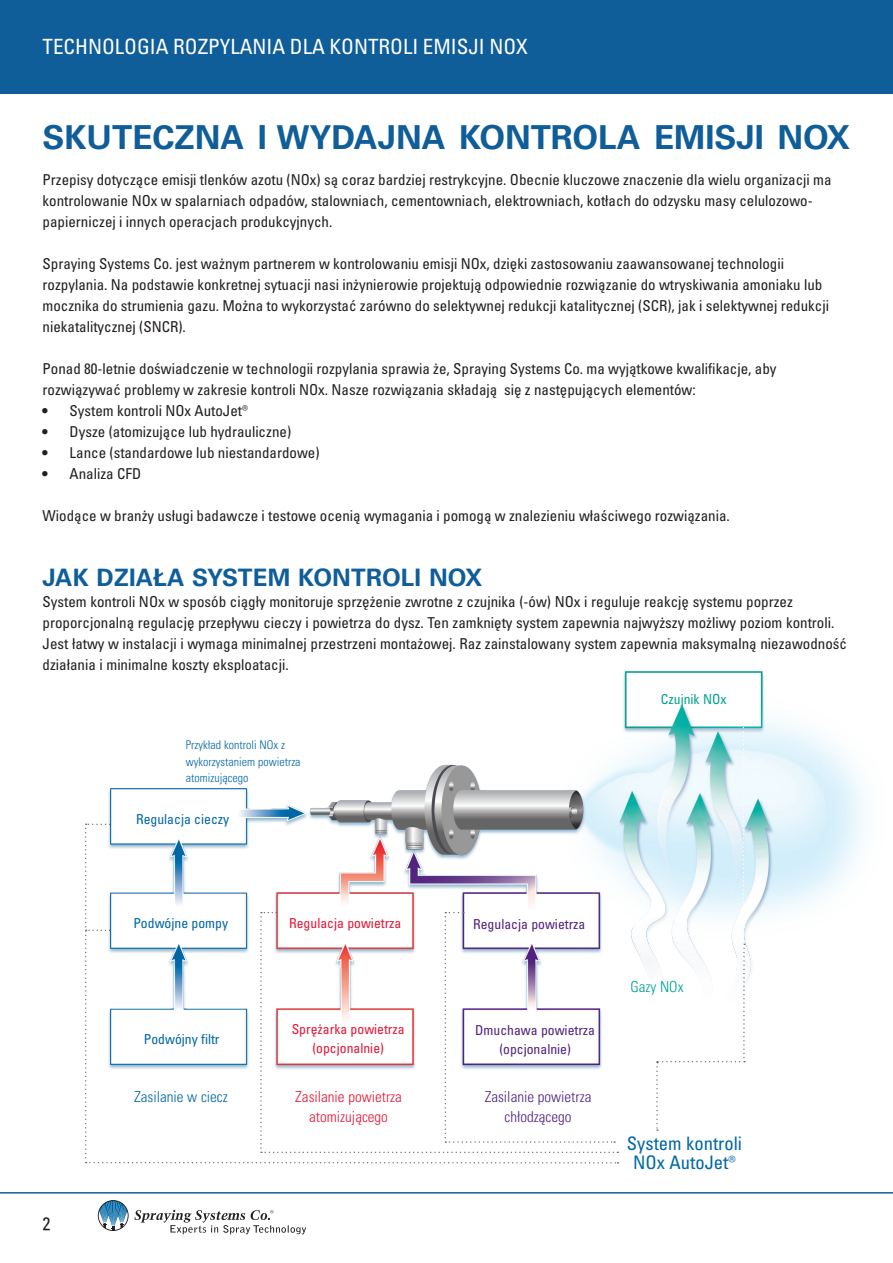
<style>
.page{position:relative;width:893px;height:1263px;background:#fff}
.page>*{position:absolute;margin:0;border:0;box-sizing:border-box;transform-origin:0 0}
.Title_in_Text{font:700 33px "Univers LT Pro 65";color:#0f5d99}
.t1{font:700 24px "Univers LT Pro 65";letter-spacing:.01em;color:#0f5d99}
.t2{font:condensed 21px "Univers LT Pro";color:#fff}
._11_black{font:condensed 18.6px/18.6px "Univers LT Pro";color:#0067a5;text-align:center}
.t3{font:condensed 18px "Univers";color:#231f20}
._11_black-2{font:300 condensed 15.15px/20.5px "Univers LT Pro";color:#e51836;text-align:center}
._11_black-3{font:300 condensed 15.15px/20.5px "Univers LT Pro";color:#52227f;text-align:center}
._11_black-4{font:300 condensed 15.15px "Univers LT Pro";color:#0067a5}
._11_black-5{font:300 condensed 15.15px "Univers LT Pro";color:#00a18f}
.Text_narrow{font:condensed 15px/21px "Univers LT Pro";color:#231f20}
.body{font:condensed 13.65px/19.2px "Univers LT Pro";color:#e51836;text-align:center}
.body-2{font:condensed 13.65px/19.2px "Univers LT Pro";color:#52227f;text-align:center}
.body-3{font:condensed 13.65px "Univers LT Pro";color:#0067a5}
.body-4{font:condensed 13.65px "Univers LT Pro";color:#00a18f}
._11_black-6{font:300 condensed 12px/16.4px "Univers LT Pro";color:#0067a5}
</style>
<div class="page">
<hr style="left:0;top:1192px;width:893px;height:1px;background:#0f5d99">
<svg style="left:98px;top:1200px;width:208px;height:34px"></svg>
<div style="left:0;top:0;width:893px;height:94px;background:#0f5d99"></div>
<img style="left:108px;top:671px;width:710px;height:392px">
<svg style="left:85px;top:823px;width:533px;height:340px"></svg>
<svg style="left:656px;top:708px;width:89px;height:423px"></svg>
<img style="left:818px;top:737px;width:75px;height:457px">
<h3 class="t2" style="left:43px;top:34px;width:487px">TECHNOLOGIA ROZPYLANIA DLA KONTROLI EMISJI NOX</h3>
<p class="Title_in_Text" style="left:43px;top:114px;width:809px">SKUTECZNA I WYDAJNA KONTROLA EMISJI NOX</p>
<p class="Text_narrow" style="left:43px;top:169px;width:790px">Przepisy dotyczące emisji tlenków azotu (NOx) są coraz bardziej restrykcyjne. Obecnie kluczowe znaczenie dla wielu organizacji ma kontrolowanie NOx w spalarniach odpadów, stalowniach, cementowniach, elektrowniach, kotłach do odzysku masy celulozowo&shy;papierniczej i innych operacjach produkcyjnych.</p>
<p class="Text_narrow" style="left:43px;top:253px;width:788px">Spraying Systems Co. jest ważnym partnerem w kontrolowaniu emisji NOx, dzięki zastosowaniu zaawansowanej technologii rozpylania. Na podstawie konkretnej sytuacji nasi inżynierowie projektują odpowiednie rozwiązanie do wtryskiwania amoniaku lub mocznika do strumienia gazu. Można to wykorzystać zarówno do selektywnej redukcji katalitycznej (SCR), jak i selektywnej redukcji niekatalitycznej (SNCR).</p>
<p class="Text_narrow" style="left:43px;top:358px;width:735px">Ponad 80-letnie doświadczenie w technologii rozpylania sprawia że, Spraying Systems Co. ma wyjątkowe kwalifikacje, aby rozwiązywać problemy w zakresie kontroli NOx. Nasze rozwiązania składają się z następujących elementów:</p>
<p class="Text_narrow" style="left:43px;top:400px;width:207px">• System kontroli NOx AutoJet®</p>
<p class="Text_narrow" style="left:43px;top:421px;width:250px">• Dysze (atomizujące lub hydrauliczne)</p>
<p class="Text_narrow" style="left:43px;top:442px;width:278px">• Lance (standardowe lub niestandardowe)</p>
<p class="Text_narrow" style="left:43px;top:463px;width:100px">• Analiza CFD</p>
<p class="Text_narrow" style="left:43px;top:505px;width:689px">Wiodące w branży usługi badawcze i testowe ocenią wymagania i pomogą w znalezieniu właściwego rozwiązania.</p>
<p class="t1" style="left:43px;top:560px;width:441px">JAK DZIAŁA SYSTEM KONTROLI NOX</p>
<p class="Text_narrow" style="left:43px;top:590px;width:806px">System kontroli NOx w sposób ciągły monitoruje sprzężenie zwrotne z czujnika (-ów) NOx i reguluje reakcję systemu poprzez proporcjonalną regulację przepływu cieczy i powietrza do dysz. Ten zamknięty system zapewnia najwyższy możliwy poziom kontroli.<br>Jest łatwy w instalacji i wymaga minimalnej przestrzeni montażowej. Raz zainstalowany system zapewnia maksymalną niezawodność działania i minimalne koszty eksploatacji.</p>
<p class="t3" style="left:43px;top:1212px;width:9px">2</p>
<p class="_11_black-6" style="left:186px;top:736px;width:116px">Przykład kontroli NOx z wykorzystaniem powietrza atomizującego</p>
<p class="body-3" style="left:136px;top:811px;width:95px">Regulacja cieczy</p>
<p class="body-4" style="left:661px;top:691px;width:67px">Czujnik NOx</p>
<p class="body-3" style="left:133px;top:915px;width:96px">Podwójne pompy</p>
<p class="body-3" style="left:144px;top:1031px;width:77px">Podwójny filtr</p>
<p class="body" style="left:289px;top:913px;width:114px">Regulacja powietrza</p>
<p class="body" style="left:292px;top:1019px;width:115px">Sprężarka powietrza (opcjonalnie)</p>
<p class="body-2" style="left:473px;top:914px;width:114px">Regulacja powietrza</p>
<p class="body-2" style="left:475px;top:1020px;width:121px">Dmuchawa powietrza (opcjonalnie)</p>
<p class="_11_black-4" style="left:134px;top:1086px;width:95px">Zasilanie w ciecz</p>
<p class="_11_black-2" style="left:295px;top:1085px;width:108px">Zasilanie powietrza atomizującego</p>
<p class="_11_black-3" style="left:485px;top:1085px;width:108px">Zasilanie powietrza chłodzącego</p>
<p class="_11_black-5" style="left:630px;top:976px;width:55px">Gazy NOx</p>
<p class="_11_black" style="left:627px;top:1134px;width:116px">System kontroli<br>NOx AutoJet®</p>
</div>
